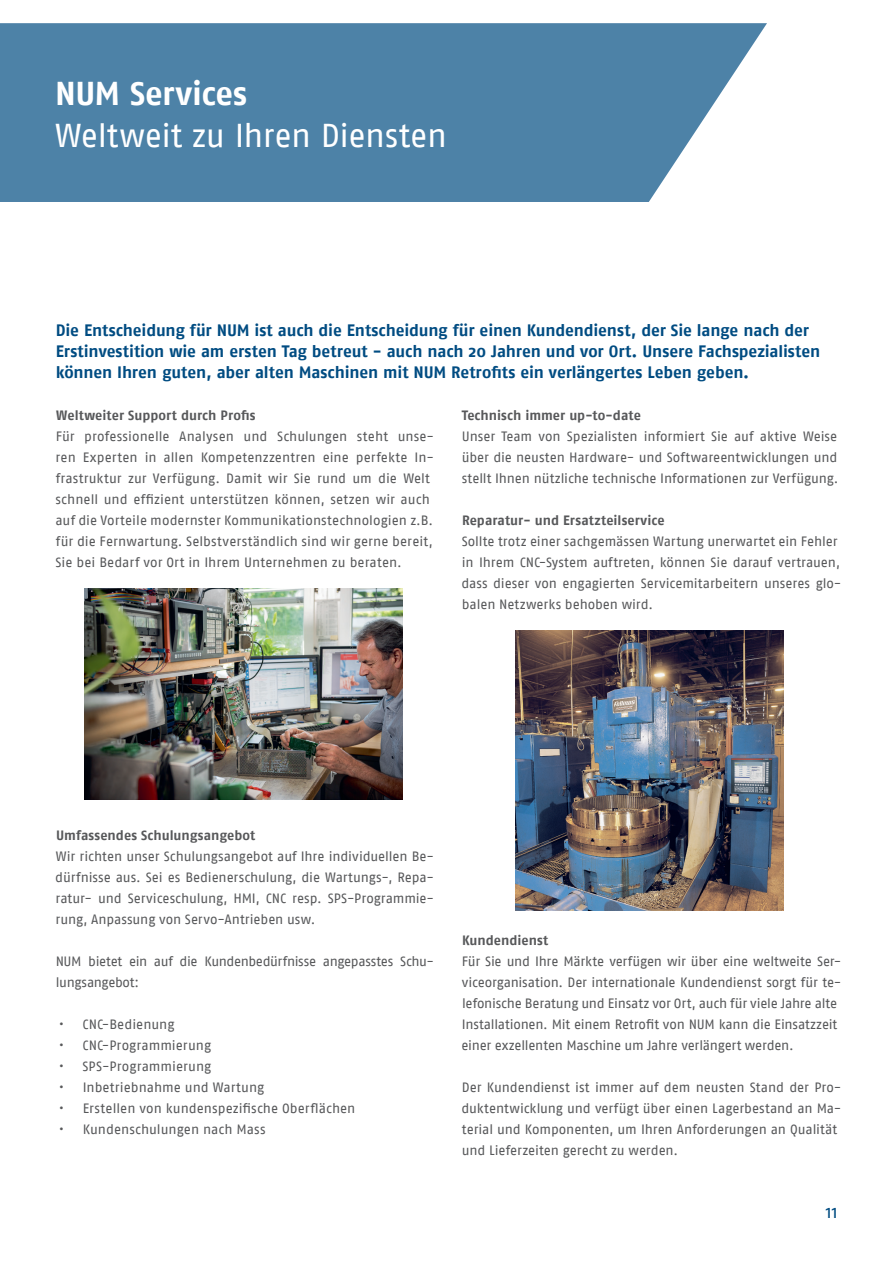
<style>
.page{position:relative;width:893px;height:1263px;background:#fff}
.page>*{position:absolute;margin:0;border:0;box-sizing:border-box;transform-origin:0 0}
.t1{font:33px "Fago No";letter-spacing:-.015em;color:#fff}
.t2{font:700 33px "Fago No";letter-spacing:-.005em;color:#fff}
.t3{font:18px "Fago No";color:#004c82}
.t4{font:700 16.5px/21px "Fago No";letter-spacing:-.01em;color:#004c82}
.t5{font:13.5px/21px "Fago No";letter-spacing:-.005em;color:#57585a}
.t6{font:700 13.5px "Fago No";color:#57585a}
.t7{font:13.5px/21px "Fago No";letter-spacing:-.03em;color:#57585a}
</style>
<div class="page">
<svg style="left:1px;top:23px;width:766px;height:179px;background:#5a8bad"></svg>
<hr style="left:0;top:23px;width:1px;height:179px;background:#004c82">
<img style="left:515px;top:631px;width:269px;height:279px">
<img style="left:85px;top:588px;width:317px;height:212px">
<h1 class="t2" style="left:55px;top:74px;width:193px">NUM Services</h1>
<h1 class="t1" style="left:55px;top:117px;width:393px">Weltweit zu Ihren Diensten</h1>
<p class="t4" style="left:56px;top:320px;width:766px">Die Entscheidung für NUM ist auch die Entscheidung für einen Kundendienst, der Sie lange nach der<br>Erstinvestition wie am ersten Tag betreut - auch nach 20 Jahren und vor Ort. Unsere Fachspezialisten können Ihren guten, aber alten Maschinen mit NUM Retrofits ein verlängertes Leben geben.</p>
<p class="t6" style="left:56px;top:407px;width:201px">Weltweiter Support durch Profis</p>
<p class="t5" style="left:55px;top:426px;width:380px">Für professionelle Analysen und Schulungen steht unse&shy;ren Experten in allen Kompetenzzentren eine perfekte In&shy;frastruktur zur Verfügung. Damit wir Sie rund um die Welt schnell und effizient unterstützen können, setzen wir auch auf die Vorteile modernster Kommunikationstechnologien z.B. für die Fernwartung. Selbstverständlich sind wir gerne bereit, Sie bei Bedarf vor Ort in Ihrem Unternehmen zu beraten.</p>
<p class="t6" style="left:462px;top:407px;width:181px">Technisch immer up-to-date</p>
<p class="t5" style="left:462px;top:426px;width:378px;text-align:justify">Unser Team von Spezialisten informiert Sie auf aktive Weise über die neusten Hardware- und Softwareentwicklungen und stellt Ihnen nützliche technische Informationen zur Verfügung.</p>
<p class="t6" style="left:462px;top:512px;width:204px">Reparatur- und Ersatzteilservice</p>
<p class="t5" style="left:461px;top:531px;width:382px">Sollte trotz einer sachgemässen Wartung unerwartet ein Fehler in Ihrem CNC-System auftreten, können Sie darauf vertrauen, dass dieser von engagierten Servicemitarbeitern unseres glo&shy;balen Netzwerks behoben wird.</p>
<p class="t6" style="left:56px;top:827px;width:201px">Umfassendes Schulungsangebot</p>
<p class="t5" style="left:55px;top:846px;width:380px;text-align:justify">Wir richten unser Schulungsangebot auf Ihre individuellen Be&shy;dürfnisse aus. Sei es Bedienerschulung, die Wartungs-, Repa&shy;ratur- und Serviceschulung, HMI, CNC resp. SPS-Programmie&shy;rung, Anpassung von Servo-Antrieben usw.</p>
<p class="t7" style="left:56px;top:951px;width:380px">NUM bietet ein auf die Kundenbedürfnisse angepasstes Schu&shy;lungsangebot:</p>
<p class="t5" style="left:59px;top:1014px;width:117px">• CNC-Bedienung</p>
<p class="t5" style="left:59px;top:1035px;width:154px">• CNC-Programmierung</p>
<p class="t5" style="left:59px;top:1056px;width:154px">• SPS-Programmierung</p>
<p class="t5" style="left:59px;top:1077px;width:207px">• Inbetriebnahme und Wartung</p>
<p class="t5" style="left:59px;top:1098px;width:298px">• Erstellen von kundenspezifische Oberflächen</p>
<p class="t5" style="left:59px;top:1119px;width:208px">• Kundenschulungen nach Mass</p>
<p class="t6" style="left:462px;top:933px;width:88px">Kundendienst</p>
<p class="t5" style="left:461px;top:951px;width:382px">Für Sie und Ihre Märkte verfügen wir über eine weltweite Ser&shy;viceorganisation. Der internationale Kundendienst sorgt für te&shy;lefonische Beratung und Einsatz vor Ort, auch für viele Jahre alte Installationen. Mit einem Retrofit von NUM kann die Einsatzzeit einer exzellenten Maschine um Jahre verlängert werden.</p>
<p class="t5" style="left:461px;top:1077px;width:382px">Der Kundendienst ist immer auf dem neusten Stand der Pro&shy;duktentwicklung und verfügt über einen Lagerbestand an Ma&shy;terial und Komponenten, um Ihren Anforderungen an Qualität und Lieferzeiten gerecht zu werden.</p>
<h2 class="t3" style="left:826px;top:1202px;width:13px">11</h2>
</div>
